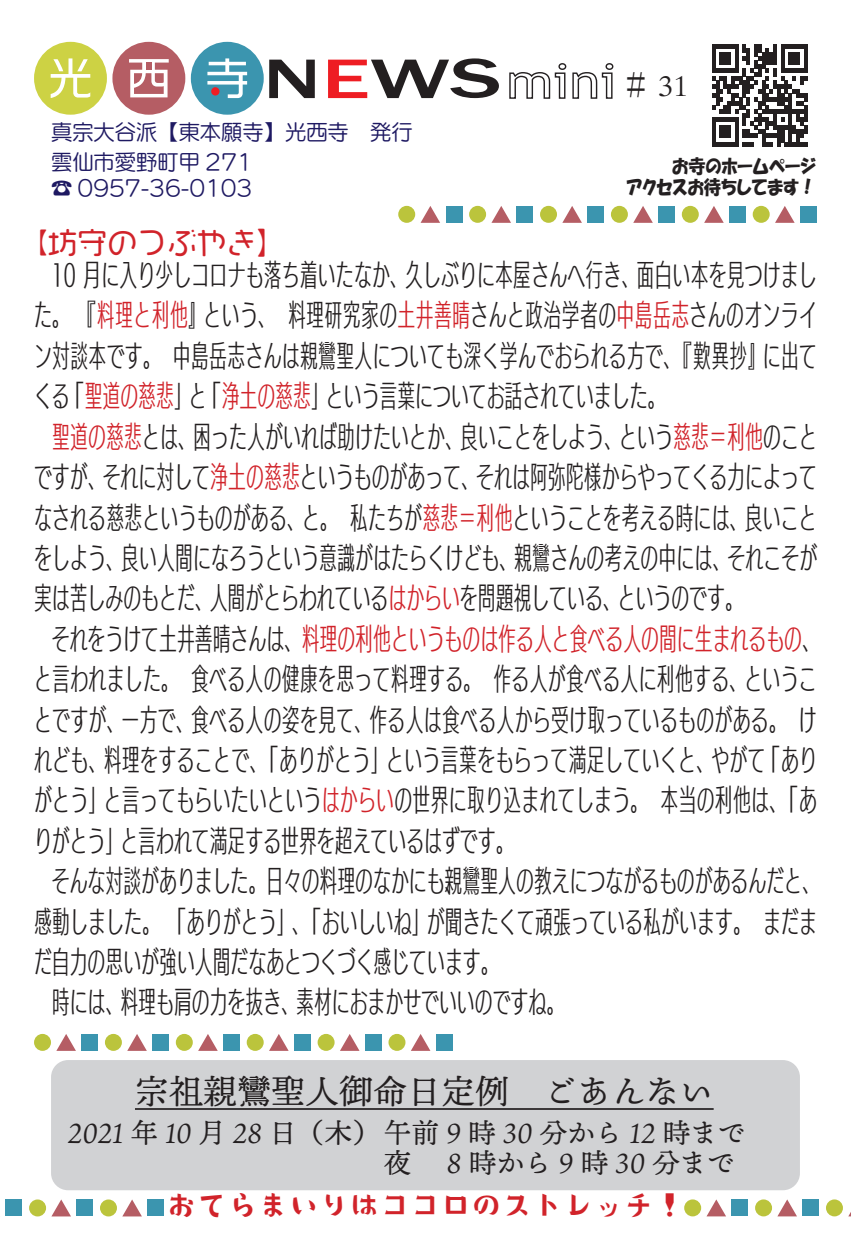
<style>
.page{position:relative;width:851px;height:1259px;background:#fff}
.page>*{position:absolute;margin:0;border:0;box-sizing:border-box;transform-origin:0 0}
.t1{font:33.9px "Ten Mincho";color:#231f20}
.t2{font:29.7px/40.5px "UD Kakugo C60 Pro L";color:#231f20;text-align:justify}
.職業{font:29.7px "Donguri Kn R";letter-spacing:.025em;color:#d1232a}
.t3{font:29.7px "VDL Mega Maru Regular";color:#d1232a}
.t4{font:300 29.7px "Ro NK Sei Kai Std";color:#231f20}
.t5{font:italic 27.6px "Ten Mincho";color:#231f20}
.t6{font:21.3px "UD Marugo Large Pr 6 N M";color:#1e1962}
.t7{font:19.2px "HGP Soei Kakupoptai";color:#231f20;scale:.9 1}
.s1{font-size:27.6px}
.s2{color:#d1232a}
</style>
<div class="page">
<svg style="left:712px;top:44px;width:95px;height:102px"></svg>
<svg style="left:34px;top:42px;width:151px;height:73px"></svg>
<svg style="left:191px;top:42px;width:124px;height:73px"></svg>
<svg style="left:328px;top:58px;width:171px;height:40px"></svg>
<svg style="left:509px;top:63px;width:105px;height:36px"></svg>
<div style="left:211px;top:87px;width:8px;height:9px;background:#ee1d23;border-radius:50%"></div>
<div style="left:398px;top:206px;width:17px;height:17px;background:#bbc43c;border-radius:50%"></div>
<svg style="left:420px;top:206px;width:20px;height:17px"></svg>
<div style="left:445px;top:206px;width:17px;height:17px;background:#3b95af"></div>
<div style="left:469px;top:206px;width:17px;height:17px;background:#bbc43c;border-radius:50%"></div>
<svg style="left:491px;top:206px;width:20px;height:17px"></svg>
<div style="left:516px;top:206px;width:17px;height:17px;background:#3b95af"></div>
<div style="left:540px;top:206px;width:17px;height:17px;background:#bbc43c;border-radius:50%"></div>
<svg style="left:562px;top:206px;width:20px;height:17px"></svg>
<div style="left:587px;top:206px;width:17px;height:17px;background:#3b95af"></div>
<div style="left:610px;top:206px;width:17px;height:17px;background:#bbc43c;border-radius:50%"></div>
<svg style="left:633px;top:206px;width:19px;height:17px"></svg>
<div style="left:658px;top:206px;width:17px;height:17px;background:#3b95af"></div>
<div style="left:681px;top:206px;width:17px;height:17px;background:#bbc43c;border-radius:50%"></div>
<svg style="left:704px;top:206px;width:19px;height:17px"></svg>
<div style="left:729px;top:206px;width:17px;height:17px;background:#3b95af"></div>
<div style="left:752px;top:206px;width:17px;height:17px;background:#bbc43c;border-radius:50%"></div>
<svg style="left:775px;top:206px;width:19px;height:17px"></svg>
<div style="left:799px;top:206px;width:17px;height:17px;background:#3b95af"></div>
<div style="left:34px;top:1034px;width:17px;height:17px;background:#bbc43c;border-radius:50%"></div>
<svg style="left:56px;top:1034px;width:20px;height:17px"></svg>
<div style="left:81px;top:1034px;width:17px;height:17px;background:#3b95af"></div>
<div style="left:105px;top:1034px;width:17px;height:17px;background:#bbc43c;border-radius:50%"></div>
<svg style="left:127px;top:1034px;width:20px;height:17px"></svg>
<div style="left:152px;top:1034px;width:17px;height:17px;background:#3b95af"></div>
<div style="left:176px;top:1034px;width:17px;height:17px;background:#bbc43c;border-radius:50%"></div>
<svg style="left:198px;top:1034px;width:20px;height:17px"></svg>
<div style="left:223px;top:1034px;width:17px;height:17px;background:#3b95af"></div>
<div style="left:247px;top:1034px;width:17px;height:17px;background:#bbc43c;border-radius:50%"></div>
<svg style="left:269px;top:1034px;width:19px;height:17px"></svg>
<div style="left:294px;top:1034px;width:17px;height:17px;background:#3b95af"></div>
<div style="left:317px;top:1034px;width:17px;height:17px;background:#bbc43c;border-radius:50%"></div>
<svg style="left:340px;top:1034px;width:19px;height:17px"></svg>
<div style="left:365px;top:1034px;width:17px;height:17px;background:#3b95af"></div>
<div style="left:388px;top:1034px;width:17px;height:17px;background:#bbc43c;border-radius:50%"></div>
<svg style="left:411px;top:1034px;width:19px;height:17px"></svg>
<div style="left:435px;top:1034px;width:17px;height:17px;background:#3b95af"></div>
<div style="left:51px;top:1060px;width:748px;height:130px;background:#d1d2d4;border-radius:17px"></div>
<hr style="left:135px;top:1108px;width:578px;height:1px;background:#231f20">
<div style="left:684px;top:1199px;width:17px;height:17px;background:#bbc43c;border-radius:50%"></div>
<svg style="left:707px;top:1199px;width:19px;height:17px"></svg>
<div style="left:731px;top:1199px;width:17px;height:17px;background:#3b95af"></div>
<div style="left:755px;top:1199px;width:17px;height:17px;background:#bbc43c;border-radius:50%"></div>
<svg style="left:777px;top:1199px;width:19px;height:17px"></svg>
<div style="left:802px;top:1199px;width:17px;height:17px;background:#3b95af"></div>
<div style="left:825px;top:1199px;width:17px;height:17px;background:#bbc43c;border-radius:50%"></div>
<div style="left:5px;top:1199px;width:17px;height:17px;background:#3b95af"></div>
<div style="left:29px;top:1199px;width:17px;height:17px;background:#bbc43c;border-radius:50%"></div>
<svg style="left:51px;top:1199px;width:20px;height:17px"></svg>
<div style="left:76px;top:1199px;width:17px;height:17px;background:#3b95af"></div>
<div style="left:100px;top:1199px;width:17px;height:17px;background:#bbc43c;border-radius:50%"></div>
<svg style="left:122px;top:1199px;width:20px;height:17px"></svg>
<div style="left:147px;top:1199px;width:17px;height:17px;background:#3b95af"></div>
<p class="t6" style="left:51px;top:121px;width:363px">真宗大谷派【東本願寺】光西寺　発行</p>
<p class="t6" style="left:51px;top:150px;width:203px">雲仙市愛野町甲 271</p>
<p class="t6" style="left:51px;top:176px;width:203px">☎ 0957-36-0103</p>
<p class="t4" style="left:621px;top:64px;width:68px">＃31</p>
<p class="t7" style="left:672px;top:156px;width:161px">お寺のホームページ</p>
<p class="t7" style="left:626px;top:177px;width:212px">アクセスお待ちしてます!</p>
<p class="t3" style="left:20px;top:223px;width:267px"><span class="s1">【</span>坊守のつぶやき【</p>
<p class="t2" style="left:34px;top:255px;width:784px">　10 月に入り少しコロナも落ち着いたなか、久しぶりに本屋さんへ行き、面白い本を見つけました。『<span class="s2">料理と利他</span>』という、料理研究家の<span class="s2">土井善晴</span>さんと政治学者の<span class="s2">中島岳志</span>さんのオンライン対談本です。中島岳志さんは親鸞聖人についても深く学んでおられる方で、『歎異抄』に出てくる｢<span class="s2">聖道の慈悲</span>と」｢<span class="s2">浄土の慈悲</span>」という言葉についてお話されていました。</p>
<p class="t2" style="left:34px;top:417px;width:784px;text-indent:18px"><span class="s2">聖道の慈悲</span>とは、困った人がいれば助けたいとか、良いことをしよう、という<span class="s2">慈悲＝利他</span>のことですが、それに対して<span class="s2">浄土の慈悲</span>というものがあって、それは阿弥陀様からやってくる力によってなされる慈悲というものがあると、。私たちが<span class="s2">慈悲＝利他</span>ということを考える時には、良いことをしよう、良い人間になろうという意識がはたらくけども、親鸞さんの考えの中には、それこそが実は苦しみのもとだ、人間がとらわれている<span class="s2">はからい</span>を問題視している、というのです。</p>
<p class="t2" style="left:34px;top:619px;width:787px">　それをうけて土井善晴さんは、<span class="s2">料理の利他というものは作る人と食べる人の間に生まれるもの</span>、と言われました。食べる人の健康を思って料理する。作る人が食べる人に利他する、ということですが、一方で、食べる人の姿を見て、作る人は食べる人から受け取っているものがある。けれども、料理をすることで、｢ありがとう」という言葉をもらって満足していくと、やがて｢ありがとう」と言ってもらいたいという<span class="s2">はからい</span>の世界に取り込まれてしまう。本当の利他は、｢ありがとう」と言われて満足する世界を超えているはずです。</p>
<p class="t2" style="left:34px;top:861px;width:787px">　そんな対談がありました。日々の料理のなかにも親鸞聖人の教えにつながるものがあるんだと、</p>
<p class="t2" style="left:34px;top:861px;width:784px;text-align:left;text-indent:410px">、<br>感動しました。｢ありがとう」、｢おいしいね」が聞きたくて頑張っている私がいます。まだまだ自力の思いが強い人間だなあとつくづく感じています。</p>
<p class="t2" style="left:34px;top:982px;width:531px">　時には、料理も肩の力を抜き、素材におまかせでいいのですね。</p>
<p class="t1" style="left:135px;top:1072px;width:580px">宗祖親鸞聖人御命日定例　ごあんない</p>
<p class="t5" style="left:68px;top:1117px;width:679px">2021 年 10 月 28 日（木）午前 9 時 30 分から 12 時まで</p>
<p class="t5" style="left:447px;top:1147px;width:289px">8 時から 9 時 30 分まで</p>
<p class="t5" style="left:384px;top:1147px;width:29px">夜</p>
<p class="職業" style="left:166px;top:1190px;width:519px">おてらまいりはココロのストレッチ!</p>
</div>
